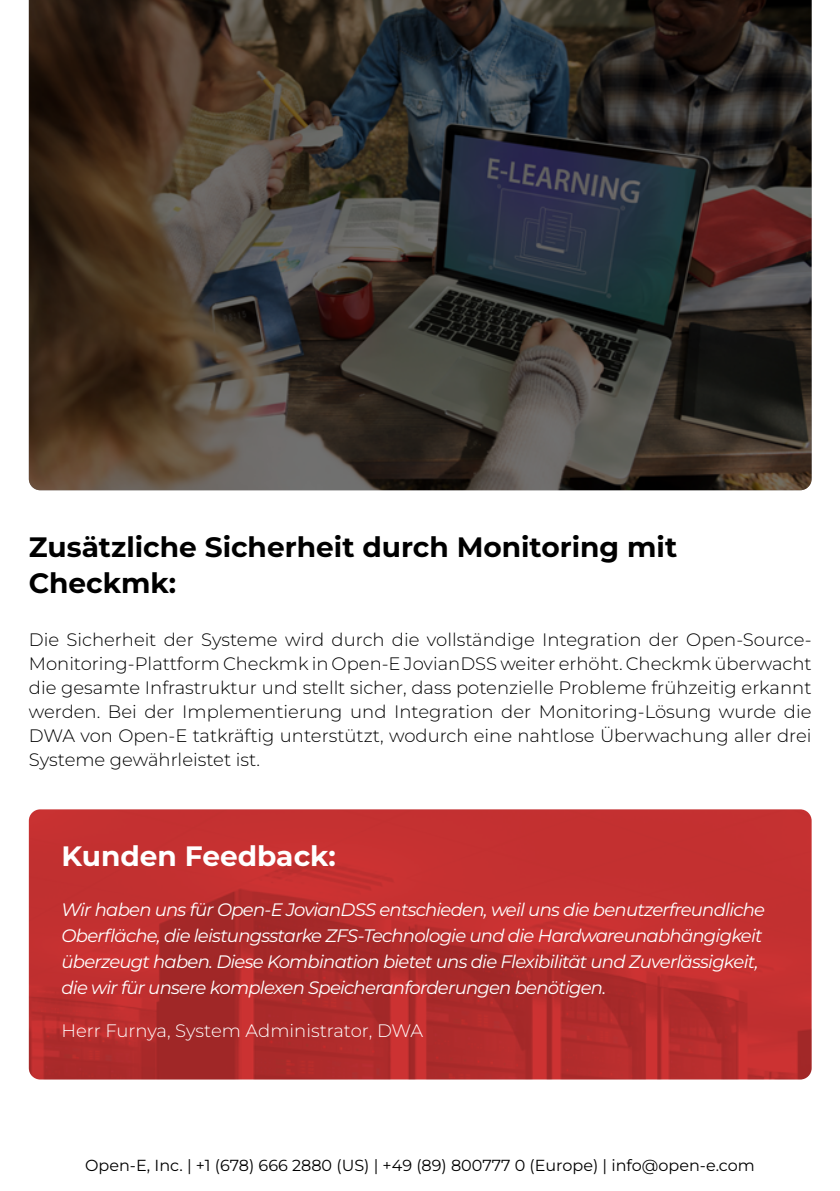
<style>
.page{position:relative;width:840px;height:1191px;background:#fff}
.page>*{position:absolute;margin:0;border:0;box-sizing:border-box;transform-origin:0 0}
.t1{font:700 28px/36px "Montserrat";color:#000}
.t2{font:700 28px "Montserrat";color:#fff}
.t3{font:300 18px/24px "Montserrat";color:#000;text-align:justify}
.t4{font:italic 18px/26px "Montserrat";letter-spacing:-.04em;color:#fff}
.t5{font:300 18px "Montserrat";color:#fff}
.t6{font:16px "Montserrat";color:#000}
</style>
<div class="page">
<img style="left:29px;top:809px;width:782px;height:270px">
<img style="left:29px;top:0;width:782px;height:490px">
<h1 class="t1" style="left:29px;top:531px;width:649px">Zusätzliche Sicherheit durch Monitoring mit<br>Checkmk:</h1>
<p class="t3" style="left:29px;top:629px;width:783px">Die Sicherheit der Systeme wird durch die vollständige Integration der Open-Source-Monitoring-Plattform Checkmk in Open-E JovianDSS weiter erhöht. Checkmk überwacht die gesamte Infrastruktur und stellt sicher, dass potenzielle Probleme frühzeitig erkannt werden. Bei der Implementierung und Integration der Monitoring-Lösung wurde die DWA von Open-E tatkräftig unterstützt, wodurch eine nahtlose Überwachung aller drei Systeme gewährleistet ist.</p>
<h1 class="t2" style="left:61px;top:836px;width:276px">Kunden Feedback:</h1>
<p class="t4" style="left:61px;top:897px;width:704px">Wir haben uns für Open-E JovianDSS entschieden, weil uns die benutzerfreundliche Oberfläche, die leistungsstarke ZFS-Technologie und die Hardwareunabhängigkeit überzeugt haben. Diese Kombination bietet uns die Flexibilität und Zuverlässigkeit, die wir für unsere komplexen Speicheranforderungen benötigen.</p>
<p class="t5" style="left:61px;top:1018px;width:363px">Herr Furnya, System Administrator, DWA</p>
<p class="t6" style="left:85px;top:1154px;width:671px">Open-E, Inc. | +1 (678) 666 2880 (US) | +49 (89) 800777 0 (Europe) | info@open-e.com</p>
</div>
